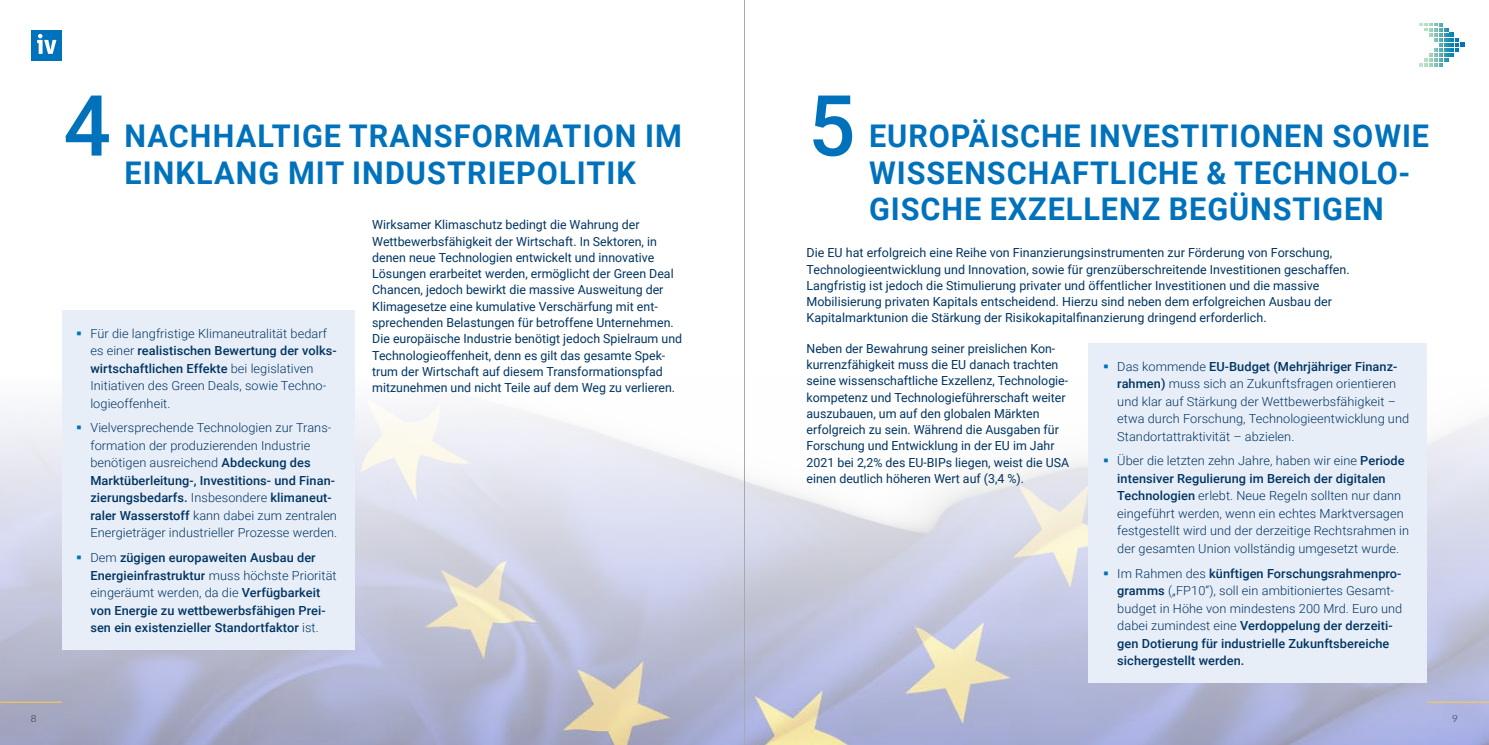
<style>
.page{position:relative;width:1489px;height:745px;background:#fff}
.page>*{position:absolute;margin:0;border:0;box-sizing:border-box;transform-origin:0 0}
.t1{font:500 84.38px "Roboto";color:#0072bc}
.t2{font:700 31.25px/36.2px "Roboto";letter-spacing:.03em;color:#0072bc}
.t3{font:12.5px/16.2px "Roboto";color:#003562}
.t4{font:300 12.5px/17.5px "Roboto";letter-spacing:.005em;color:#003562}
.t5{font:500 12.5px/17.5px "Roboto";letter-spacing:.005em;color:#003562}
.t6{font:300 10px "Lato";color:#231f20}
.s1{font-weight:500}
.s2{font-weight:300}
</style>
<div class="page">
<img style="left:0;top:42px;width:1488px;height:702px">
<div style="left:31px;top:30px;width:31px;height:31px;background:#0072bc"></div>
<svg style="left:37px;top:34px;width:19px;height:20px"></svg>
<svg style="left:1419px;top:23px;width:44px;height:43px"></svg>
<hr style="left:0;top:701px;width:62px;height:1px;background:#fece41">
<hr style="left:1426px;top:701px;width:62px;height:1px;background:#fece41">
<hr style="left:744px;top:0;width:1px;height:744px;background:#a8a9ad">
<div style="left:62px;top:310px;width:293px;height:339px;background:#e8eef8"></div>
<div style="left:1088px;top:343px;width:338px;height:339px;background:#e8eef8"></div>
<h1 class="t1" style="left:63px;top:66px;width:49px">4</h1>
<h1 class="t1" style="left:808px;top:66px;width:49px">5</h1>
<h2 class="t2" style="left:869px;top:117px;width:561px">EUROPÄISCHE INVESTITIONEN SOWIE<br>WISSENSCHAFTLICHE &amp; TECHNOLO-<br>GISCHE EXZELLENZ BEGÜNSTIGEN</h2>
<h2 class="t2" style="left:124px;top:117px;width:559px">NACHHALTIGE TRANSFORMATION IM<br>EINKLANG MIT INDUSTRIEPOLITIK</h2>
<p class="t3" style="left:372px;top:216px;width:311px">Wirksamer Klimaschutz bedingt die Wahrung der Wettbewerbsfähigkeit der Wirtschaft. In Sektoren, in denen neue Technologien entwickelt und innovative Lösungen erarbeitet werden, ermöglicht der Green Deal Chancen, jedoch bewirkt die massive Ausweitung der Klimagesetze eine kumulative Verschärfung mit ent&shy;sprechenden Belastungen für betroffene Unternehmen.<br>Die europäische Industrie benötigt jedoch Spielraum und Technologieoffenheit, denn es gilt das gesamte Spek&shy;trum der Wirtschaft auf diesem Transformationspfad mitzunehmen und nicht Teile auf dem Weg zu verlieren.</p>
<p class="t3" style="left:806px;top:244px;width:544px">Die EU hat erfolgreich eine Reihe von Finanzierungsinstrumenten zur Förderung von Forschung, Technologieentwicklung und Innovation, sowie für grenzüberschreitende Investitionen geschaffen.<br>Langfristig ist jedoch die Stimulierung privater und öffentlicher Investitionen und die massive Mobilisierung privaten Kapitals entscheidend. Hierzu sind neben dem erfolgreichen Ausbau der Kapitalmarktunion die Stärkung der Risikokapitalfinanzierung dringend erforderlich.</p>
<p class="t3" style="left:806px;top:339px;width:264px">Neben der Bewahrung seiner preislichen Kon&shy;kurrenzfähigkeit muss die EU danach trachten seine wissenschaftliche Exzellenz, Technologie&shy;kompetenz und Technologieführerschaft weiter auszubauen, um auf den globalen Märkten erfolgreich zu sein. Während die Ausgaben für Forschung und Entwicklung in der EU im Jahr 2021 bei 2,2% des EU-BIPs liegen, weist die USA einen deutlich höheren Wert auf (3,4 %).</p>
<p class="t4" style="left:90px;top:323px;width:248px">Für die langfristige Klimaneutralität bedarf es einer <span class="s1">realistischen Bewertung der volks&shy;wirtschaftlichen Effekte</span> bei legislativen Initiativen des Green Deals, sowie Techno&shy;logieoffenheit.</p>
<p class="t4" style="left:90px;top:418px;width:248px">Vielversprechende Technologien zur Trans&shy;formation der produzierenden Industrie benötigen ausreichend <span class="s1">Abdeckung des Marktüberleitung-, Investitions- und Finan&shy;zierungsbedarfs.</span> Insbesondere <span class="s1">klimaneut&shy;raler Wasserstoff</span> kann dabei zum zentralen Energieträger industrieller Prozesse werden.</p>
<p class="t5" style="left:90px;top:548px;width:248px"><span class="s2">Dem</span> zügigen europaweiten Ausbau der Energieinfrastruktur <span class="s2">muss höchste Priorität eingeräumt werden, da die</span> Verfügbarkeit von Energie zu wettbewerbsfähigen Prei&shy;sen ein existenzieller Standortfaktor <span class="s2">ist.</span></p>
<p class="t4" style="left:1117px;top:357px;width:293px">Das kommende <span class="s1">EU-Budget (Mehrjähriger Finanz&shy;rahmen)</span> muss sich an Zukunftsfragen orientieren und klar auf Stärkung der Wettbewerbsfähigkeit – etwa durch Forschung, Technologieentwicklung und Standortattraktivität – abzielen.</p>
<p class="t4" style="left:1117px;top:451px;width:293px">Über die letzten zehn Jahre, haben wir eine <span class="s1">Periode intensiver Regulierung im Bereich der digitalen Technologien</span> erlebt. Neue Regeln sollten nur dann eingeführt werden, wenn ein echtes Marktversagen festgestellt wird und der derzeitige Rechtsrahmen in der gesamten Union vollständig umgesetzt wurde.</p>
<p class="t5" style="left:1117px;top:563px;width:286px"><span class="s2">Im Rahmen des</span> künftigen Forschungsrahmenpro&shy;gramms <span class="s2">(„FP10“), soll ein ambitioniertes Gesamt&shy;budget in Höhe von mindestens 200 Mrd. Euro und dabei zumindest eine</span> Verdoppelung der derzeiti&shy;gen Dotierung für industrielle Zukunftsbereiche sichergestellt werden.</p>
<p class="t6" style="left:31px;top:711px;width:7px">8</p>
<p class="t6" style="left:1451px;top:711px;width:7px">9</p>
</div>
